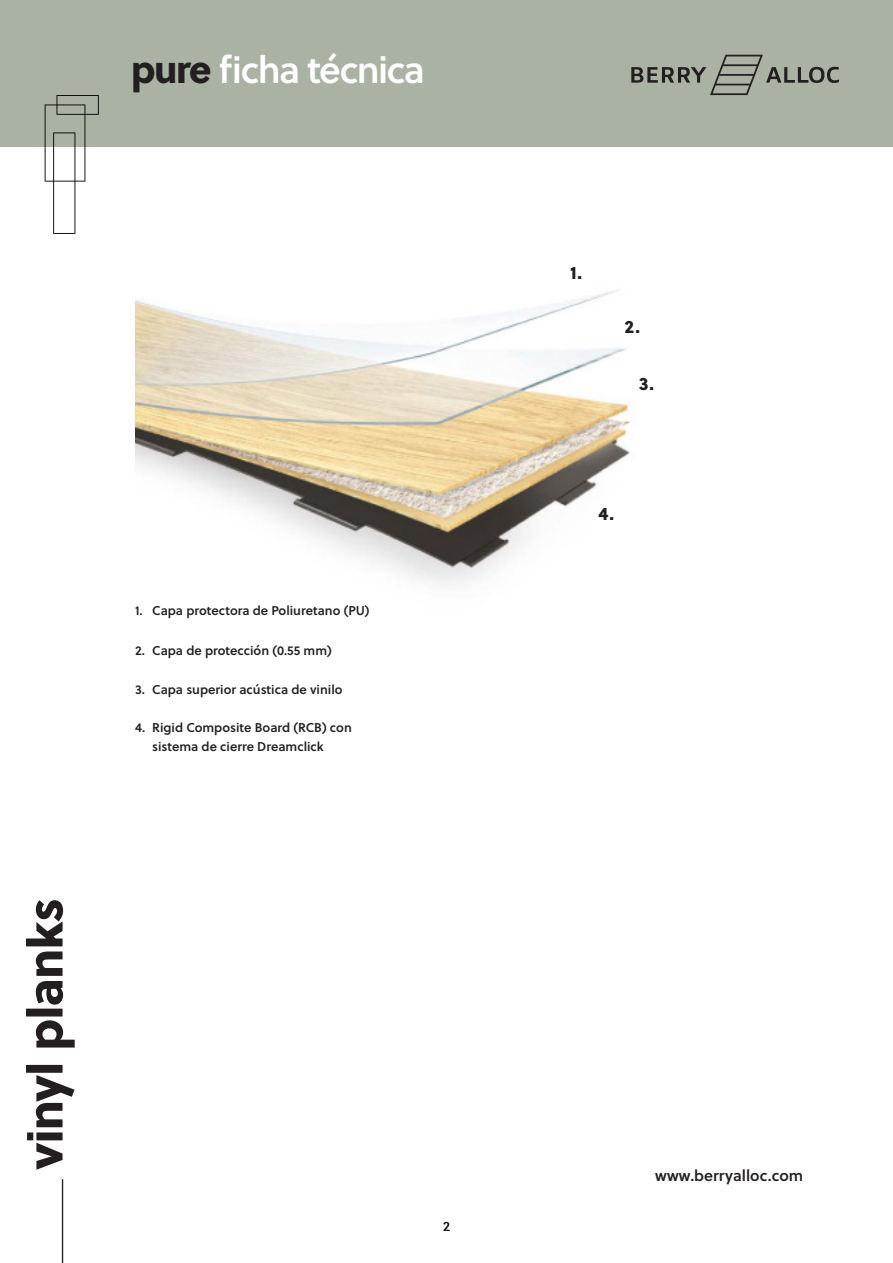
<style>
.page{position:relative;width:893px;height:1263px;background:#fff}
.page>*{position:absolute;margin:0;border:0;box-sizing:border-box;transform-origin:0 0}
.t1{font:37.5px "Soleil Sb";letter-spacing:-.04em;color:#fff}
.t2{font:18px "Soleil Xb";color:#231f20}
.t3{font:15.6px "Soleil Sb";color:#231f20}
.t4{font:13.5px "Soleil";color:#231f20}
.t5{font:12.75px/18.8px "Soleil Sb";color:#231f20}
.s1{font-family:"Soleil Xb";color:#231f20}
</style>
<div class="page">
<div style="left:0;top:0;width:893px;height:147px;background:#aab2a4"></div>
<svg style="left:45px;top:95px;width:54px;height:139px"></svg>
<img style="left:135px;top:290px;width:496px;height:295px">
<svg style="left:631px;top:55px;width:208px;height:40px"></svg>
<svg style="left:26px;top:900px;width:49px;height:270px"></svg>
<hr style="left:62px;top:1179px;width:1px;height:84px;background:#231f20">
<p class="t1" style="left:131px;top:41px;width:295px"><span class="s1">pure</span> ficha técnica</p>
<p class="t5" style="left:135px;top:600px;width:236px">1. Capa protectora de Poliuretano (PU)</p>
<p class="t5" style="left:135px;top:640px;width:198px">2. Capa de protección (0.55 mm)</p>
<p class="t5" style="left:135px;top:680px;width:209px">3. Capa superior acústica de vinilo</p>
<p class="t5" style="left:152px;top:717px;width:201px;text-indent:-17px">4. Rigid Composite Board (RCB) con sistema de cierre Dreamclick</p>
<p class="t2" style="left:570px;top:258px;width:13px">1.</p>
<p class="t2" style="left:625px;top:312px;width:17px">2.</p>
<p class="t2" style="left:639px;top:369px;width:17px">3.</p>
<p class="t2" style="left:598px;top:499px;width:17px">4.</p>
<p class="t4" style="left:443px;top:1216px;width:8px">2</p>
<p class="t3" style="left:655px;top:1164px;width:150px">www.berryalloc.com</p>
</div>
